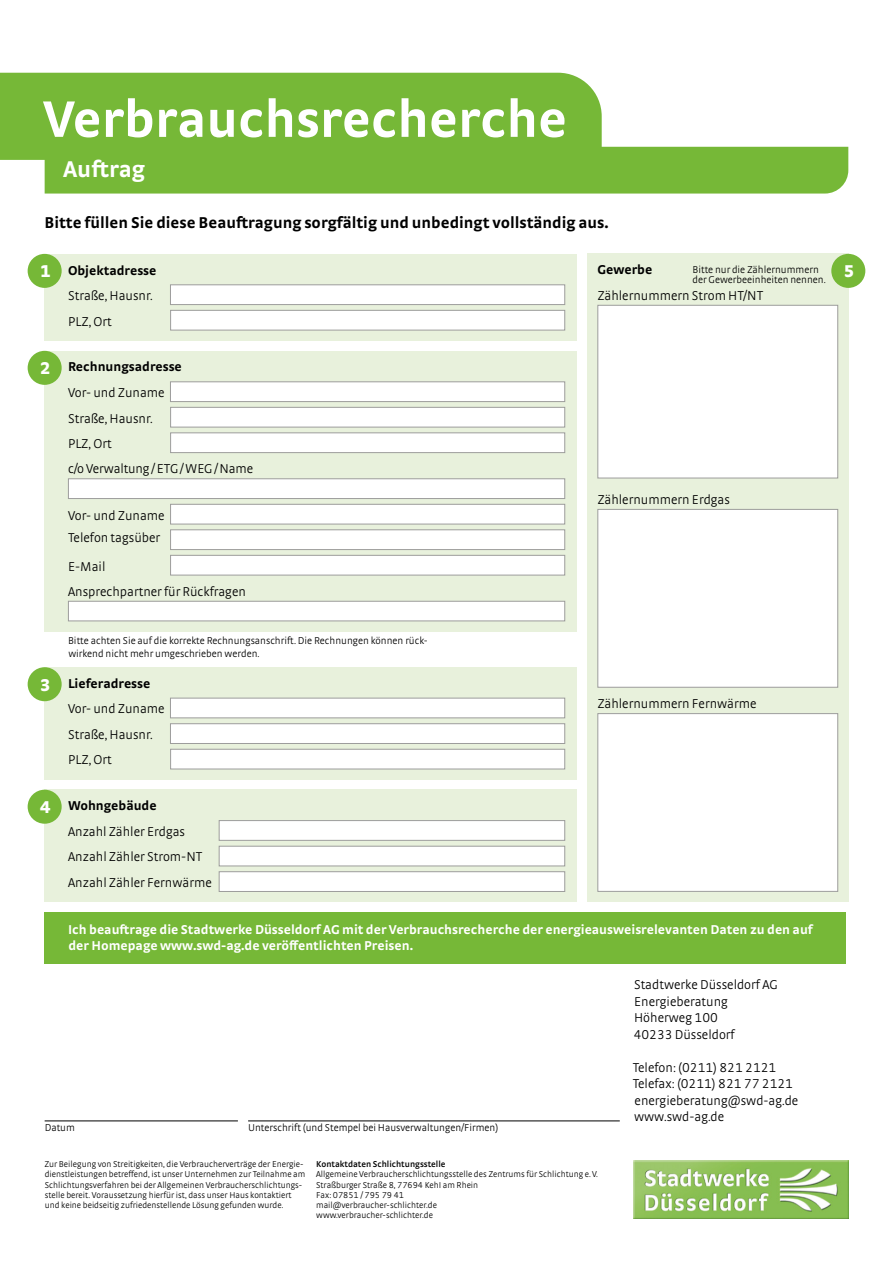
<style>
.page{position:relative;width:893px;height:1263px;background:#fff}
.page>*{position:absolute;margin:0;border:0;box-sizing:border-box;transform-origin:0 0}
.t1{font:700 54px "Strada TF";color:#fff}
.t2{font:700 24px "Strada TF";color:#fff}
.t3{font:900 18px "Strada TF";color:#fff}
.t4{font:700 16.5px "Strada TF";color:#000}
._3_Univers_Formular{font:300 13.5px/16.5px "Strada TF";color:#000}
.t5{font:700 13.5px/16.5px "Strada TF";color:#fff}
._3_Univers_Formular-2{font:700 13.5px "Strada TF";color:#000}
._3_Univers_Formular-3{font:300 10.5px/13.5px "Strada TF";color:#000}
.t6{font:300 9px/10.2px "Strada TF";color:#000}
.s1{font-weight:600}
</style>
<div class="page">
<img style="left:634px;top:1160px;width:214px;height:58px">
<div style="left:587px;top:254px;width:261px;height:648px;background:#e8f1dc"></div>
<div style="left:45px;top:351px;width:532px;height:280px;background:#e8f1dc"></div>
<div style="left:45px;top:254px;width:532px;height:87px;background:#e8f1dc"></div>
<div style="left:45px;top:667px;width:532px;height:112px;background:#e8f1dc"></div>
<div style="left:45px;top:790px;width:532px;height:112px;background:#e8f1dc"></div>
<div style="left:45px;top:147px;width:803px;height:47px;background:#76b837"></div>
<div style="left:0;top:73px;width:602px;height:87px;background:#76b837"></div>
<div style="left:170px;top:381px;width:395px;height:21px;background:#fff;border:1px solid #9d9d9c"></div>
<div style="left:170px;top:698px;width:395px;height:20px;background:#fff;border:1px solid #9d9d9c"></div>
<div style="left:219px;top:820px;width:346px;height:21px;background:#fff;border:1px solid #9d9d9c"></div>
<div style="left:170px;top:407px;width:395px;height:20px;background:#fff;border:1px solid #9d9d9c"></div>
<div style="left:170px;top:284px;width:395px;height:21px;background:#fff;border:1px solid #9d9d9c"></div>
<div style="left:170px;top:723px;width:395px;height:21px;background:#fff;border:1px solid #9d9d9c"></div>
<div style="left:219px;top:846px;width:346px;height:20px;background:#fff;border:1px solid #9d9d9c"></div>
<div style="left:170px;top:432px;width:395px;height:21px;background:#fff;border:1px solid #9d9d9c"></div>
<div style="left:170px;top:310px;width:395px;height:20px;background:#fff;border:1px solid #9d9d9c"></div>
<div style="left:170px;top:749px;width:395px;height:20px;background:#fff;border:1px solid #9d9d9c"></div>
<div style="left:219px;top:871px;width:346px;height:21px;background:#fff;border:1px solid #9d9d9c"></div>
<div style="left:170px;top:504px;width:395px;height:20px;background:#fff;border:1px solid #9d9d9c"></div>
<div style="left:170px;top:529px;width:395px;height:21px;background:#fff;border:1px solid #9d9d9c"></div>
<div style="left:170px;top:555px;width:395px;height:20px;background:#fff;border:1px solid #9d9d9c"></div>
<div style="left:68px;top:478px;width:497px;height:21px;background:#fff;border:1px solid #9d9d9c"></div>
<div style="left:68px;top:601px;width:497px;height:20px;background:#fff;border:1px solid #9d9d9c"></div>
<div style="left:597px;top:305px;width:241px;height:173px;background:#fff;border:1px solid #9d9d9c"></div>
<div style="left:597px;top:509px;width:241px;height:179px;background:#fff;border:1px solid #9d9d9c"></div>
<div style="left:597px;top:713px;width:241px;height:179px;background:#fff;border:1px solid #9d9d9c"></div>
<div style="left:28px;top:351px;width:34px;height:34px;background:#76b837;border-radius:50%"></div>
<div style="left:831px;top:254px;width:34px;height:34px;background:#76b837;border-radius:50%"></div>
<div style="left:28px;top:254px;width:34px;height:34px;background:#76b837;border-radius:50%"></div>
<div style="left:28px;top:667px;width:34px;height:34px;background:#76b837;border-radius:50%"></div>
<div style="left:28px;top:790px;width:34px;height:34px;background:#76b837;border-radius:50%"></div>
<hr style="left:45px;top:1120px;width:193px;height:1px;background:#000">
<hr style="left:248px;top:1120px;width:372px;height:1px;background:#000">
<div style="left:45px;top:912px;width:801px;height:51px;background:#76b837"></div>
<p class="t1" style="left:43px;top:86px;width:526px">Verbrauchsrecherche</p>
<p class="t2" style="left:63px;top:155px;width:84px">Auftrag</p>
<p class="t4" style="left:45px;top:213px;width:566px">Bitte füllen Sie diese Beauftragung sorgfältig und unbedingt vollständig aus.</p>
<p class="_3_Univers_Formular-2" style="left:68px;top:262px;width:90px">Objektadresse</p>
<p class="_3_Univers_Formular-2" style="left:597px;top:262px;width:56px">Gewerbe</p>
<p class="_3_Univers_Formular-3" style="left:693px;top:264px;width:135px;line-height:10.5px">Bitte nur die Zählernummern der Gewerbeeinheiten nennen.</p>
<p class="t3" style="left:40px;top:260px;width:12px">1</p>
<p class="t3" style="left:844px;top:260px;width:12px">5</p>
<p class="_3_Univers_Formular" style="left:68px;top:287px;width:86px">Straße, Hausnr.</p>
<p class="_3_Univers_Formular" style="left:597px;top:287px;width:167px">Zählernummern Strom HT/NT</p>
<p class="_3_Univers_Formular" style="left:68px;top:313px;width:45px">PLZ, Ort</p>
<p class="t3" style="left:40px;top:357px;width:12px">2</p>
<p class="_3_Univers_Formular-2" style="left:68px;top:359px;width:115px">Rechnungsadresse</p>
<p class="_3_Univers_Formular" style="left:68px;top:384px;width:98px">Vor- und Zuname</p>
<p class="_3_Univers_Formular" style="left:68px;top:410px;width:86px">Straße, Hausnr.</p>
<p class="_3_Univers_Formular" style="left:68px;top:435px;width:45px">PLZ, Ort</p>
<p class="_3_Univers_Formular" style="left:68px;top:460px;width:187px">c/o Verwaltung/ ETG/WEG/Name</p>
<p class="_3_Univers_Formular" style="left:597px;top:491px;width:134px">Zählernummern Erdgas</p>
<p class="_3_Univers_Formular" style="left:68px;top:507px;width:98px">Vor- und Zuname</p>
<p class="_3_Univers_Formular" style="left:68px;top:530px;width:94px">Telefon tagsüber</p>
<p class="_3_Univers_Formular" style="left:68px;top:558px;width:39px">E-Mail</p>
<p class="_3_Univers_Formular" style="left:68px;top:583px;width:179px">Ansprechpartner für Rückfragen</p>
<p class="_3_Univers_Formular-3" style="left:68px;top:633px;width:361px">Bitte achten Sie auf die korrekte Rechnungsanschrift. Die Rechnungen können rück&shy;wirkend nicht mehr umgeschrieben werden.</p>
<p class="t3" style="left:40px;top:673px;width:12px">3</p>
<p class="_3_Univers_Formular-2" style="left:68px;top:675px;width:84px">Lieferadresse</p>
<p class="_3_Univers_Formular" style="left:68px;top:700px;width:98px">Vor- und Zuname</p>
<p class="_3_Univers_Formular" style="left:597px;top:695px;width:161px">Zählernummern Fernwärme</p>
<p class="_3_Univers_Formular" style="left:68px;top:726px;width:86px">Straße, Hausnr.</p>
<p class="_3_Univers_Formular" style="left:68px;top:752px;width:45px">PLZ, Ort</p>
<p class="t3" style="left:40px;top:796px;width:12px">4</p>
<p class="_3_Univers_Formular-2" style="left:68px;top:798px;width:90px">Wohngebäude</p>
<p class="_3_Univers_Formular" style="left:68px;top:823px;width:119px">Anzahl Zähler Erdgas</p>
<p class="_3_Univers_Formular" style="left:68px;top:848px;width:136px">Anzahl Zähler Strom-NT</p>
<p class="_3_Univers_Formular" style="left:68px;top:874px;width:145px">Anzahl Zähler Fernwärme</p>
<p class="t5" style="left:68px;top:920px;width:746px">Ich beauftrage die Stadtwerke Düsseldorf AG mit der Verbrauchsrecherche der energieausweisrelevanten Daten zu den auf der Homepage www.swd-ag.de veröffentlichten Preisen.</p>
<p class="_3_Univers_Formular-3" style="left:45px;top:1120px;width:32px">Datum</p>
<p class="_3_Univers_Formular-3" style="left:248px;top:1120px;width:252px">Unterschrift (und Stempel bei Hausverwaltungen/Firmen)</p>
<p class="t6" style="left:44px;top:1159px;width:263px">Zur Beilegung von Streitigkeiten, die Verbraucherverträge der Energie&shy;dienstleistungen betreffend, ist unser Unternehmen zur Teilnahme am Schlichtungsverfahren bei der Allgemeinen Verbraucherschlichtungs&shy;stelle bereit. Voraussetzung hierfür ist, dass unser Haus kontaktiert und keine beidseitig zufriedenstellende Lösung gefunden wurde.</p>
<p class="t6" style="left:316px;top:1159px;width:283px"><span class="s1">Kontaktdaten Schlichtungsstelle<br></span>Allgemeine Verbraucherschlichtungsstelle des Zentrums für Schlichtung e.V.<br>Straßburger Straße 8, 77694 KehI am Rhein<br>Fax: 07851 / 795 79 41<br>mail@verbraucher-schlichter.de<br>www.verbraucher-schlichter.de</p>
<p class="_3_Univers_Formular" style="left:634px;top:976px;width:146px">Stadtwerke Düsseldorf AG<br>Energieberatung<br>Höherweg 100<br>40233 Düsseldorf</p>
<p class="_3_Univers_Formular" style="left:633px;top:1059px;width:167px">Telefon: (0211) 821 2121<br>Telefax: (0211) 821 77 2121 energieberatung@swd-ag.de www.swd-ag.de</p>
</div>
